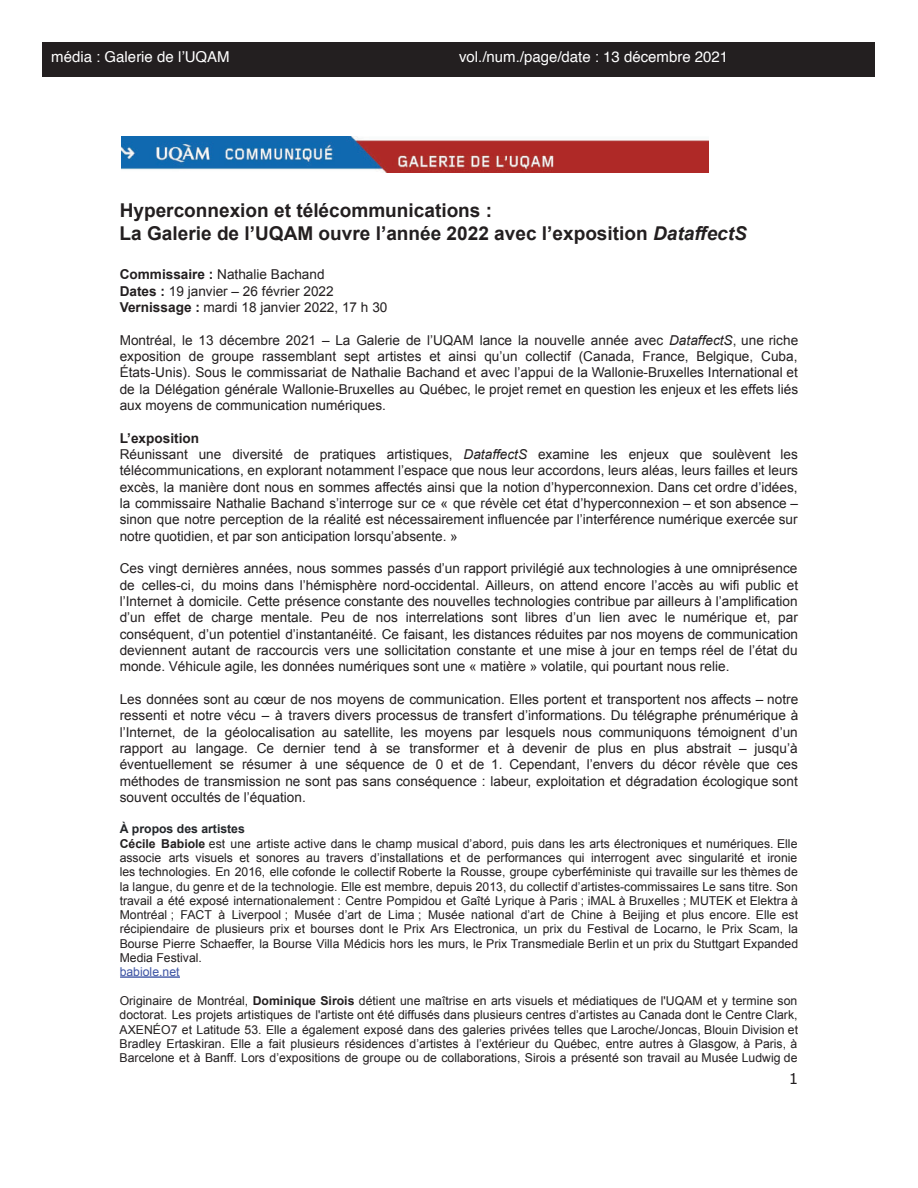
<style>
.page{position:relative;width:918px;height:1188px;background:#fff}
.page>*{position:absolute;margin:0;border:0;box-sizing:border-box;transform-origin:0 0}
.t1{font:700 19.05px/22.5px "Arial";color:#231f20}
.t2{font:15px "Helvetica";color:#fff}
.t3{font:15px "Verdana";color:#231f20}
.t4{font:13.65px/16.4px "Arial";color:#231f20;text-align:justify}
.t5{font:12.3px/14.2px "Arial";color:#231f20}
.t6{font:12.3px "Arial";color:#3d54a4}
.s1{font-style:italic}
.s2{font-weight:700}
.s3{font-weight:700;color:#23262a}
</style>
<div class="page">
<div style="left:43px;top:43px;width:832px;height:34px;background:#231f20"></div>
<hr style="left:120px;top:976px;width:60px;height:2px;background:#3d54a4">
<img style="left:122px;top:137px;width:587px;height:35px">
<p class="t2" style="left:51px;top:51px;width:180px">média : Galerie de l’UQAM</p>
<p class="t2" style="left:459px;top:51px;width:271px">vol./num./page/date : 13 décembre 2021</p>
<h1 class="t1" style="left:120px;top:199px;width:629px">Hyperconnexion et télécommunications :<br>La Galerie de l’UQAM ouvre l’année 2022 avec l’exposition <span class="s1">DataffectS</span></h1>
<p class="t4" style="left:120px;top:267px;width:269px;text-align:left"><span class="s2">Commissaire :</span> Nathalie Bachand<br><span class="s2">Dates :</span> 19 janvier – 26 février 2022<br><span class="s2">Vernissage :</span> mardi 18 janvier 2022, 17 h 30</p>
<p class="t4" style="left:120px;top:332px;width:680px">Montréal, le 13 décembre 2021 – La Galerie de l’UQAM lance la nouvelle année avec <span class="s1">DataffectS</span>, une riche exposition de groupe rassemblant sept artistes et ainsi qu’un collectif (Canada, France, Belgique, Cuba, États-Unis). Sous le commissariat de Nathalie Bachand et avec l’appui de la Wallonie-Bruxelles International et de la Délégation générale Wallonie-Bruxelles au Québec, le projet remet en question les enjeux et les effets liés aux moyens de communication numériques.</p>
<p class="t4" style="left:120px;top:430px;width:680px;text-align:left"><span class="s2">L’exposition<br></span>Réunissant une diversité de pratiques artistiques, <span class="s1">DataffectS</span> examine les enjeux que soulèvent les télécommunications, en explorant notamment l’espace que nous leur accordons, leurs aléas, leurs failles et leurs excès, la manière dont nous en sommes affectés ainsi que la notion d’hyperconnexion. Dans cet ordre d’idées, la commissaire Nathalie Bachand s’interroge sur ce « que révèle cet état d’hyperconnexion – et son absence – sinon que notre perception de la réalité est nécessairement influencée par l’interférence numérique exercée sur notre quotidien, et par son anticipation lorsqu’absente. »</p>
<p class="t4" style="left:120px;top:560px;width:680px">Ces vingt dernières années, nous sommes passés d’un rapport privilégié aux technologies à une omniprésence de celles-ci, du moins dans l’hémisphère nord-occidental. Ailleurs, on attend encore l’accès au wifi public et l’Internet à domicile. Cette présence constante des nouvelles technologies contribue par ailleurs à l’amplification d’un effet de charge mentale. Peu de nos interrelations sont libres d’un lien avec le numérique et, par conséquent, d’un potentiel d’instantanéité. Ce faisant, les distances réduites par nos moyens de communication deviennent autant de raccourcis vers une sollicitation constante et une mise à jour en temps réel de l’état du monde. Véhicule agile, les données numériques sont une « matière » volatile, qui pourtant nous relie.</p>
<p class="t4" style="left:120px;top:691px;width:680px">Les données sont au cœur de nos moyens de communication. Elles portent et transportent nos affects – notre ressenti et notre vécu – à travers divers processus de transfert d’informations. Du télégraphe prénumérique à l’Internet, de la géolocalisation au satellite, les moyens par lesquels nous communiquons témoignent d’un rapport au langage. Ce dernier tend à se transformer et à devenir de plus en plus abstrait – jusqu’à éventuellement se résumer à une séquence de 0 et de 1. Cependant, l’envers du décor révèle que ces méthodes de transmission ne sont pas sans conséquence : labeur, exploitation et dégradation écologique sont souvent occultés de l’équation.</p>
<p class="t5" style="left:120px;top:822px;width:680px"><span class="s3">À propos des artistes<br></span><span class="s2">Cécile Babiole</span> est une artiste active dans le champ musical d’abord, puis dans les arts électroniques et numériques. Elle associe arts visuels et sonores au travers d’installations et de performances qui interrogent avec singularité et ironie les technologies. En 2016, elle cofonde le collectif Roberte la Rousse, groupe cyberféministe qui travaille sur les thèmes de la langue, du genre et de la technologie. Elle est membre, depuis 2013, du collectif d’artistes-commissaires Le sans titre. Son travail a été exposé internationalement : Centre Pompidou et Gaîté Lyrique à Paris ; iMAL à Bruxelles ; MUTEK et Elektra à Montréal ; FACT à Liverpool ; Musée d’art de Lima ; Musée national d’art de Chine à Beijing et plus encore. Elle est récipiendaire de plusieurs prix et bourses dont le Prix Ars Electronica, un prix du Festival de Locarno, le Prix Scam, la Bourse Pierre Schaeffer, la Bourse Villa Médicis hors les murs, le Prix Transmediale Berlin et un prix du Stuttgart Expanded Media Festival.</p>
<p class="t6" style="left:120px;top:965px;width:61px">babiole.net</p>
<p class="t5" style="left:120px;top:994px;width:680px;text-align:justify">Originaire de Montréal, <span class="s2">Dominique Sirois</span> détient une maîtrise en arts visuels et médiatiques de l'UQAM et y termine son doctorat. Les projets artistiques de l'artiste ont été diffusés dans plusieurs centres d’artistes au Canada dont le Centre Clark, AXENÉO7 et Latitude 53. Elle a également exposé dans des galeries privées telles que Laroche/Joncas, Blouin Division et Bradley Ertaskiran. Elle a fait plusieurs résidences d’artistes à l’extérieur du Québec, entre autres à Glasgow, à Paris, à Barcelone et à Banff. Lors d’expositions de groupe ou de collaborations, Sirois a présenté son travail au Musée Ludwig de</p>
<p class="t3" style="left:789px;top:1069px;width:11px">1</p>
</div>
